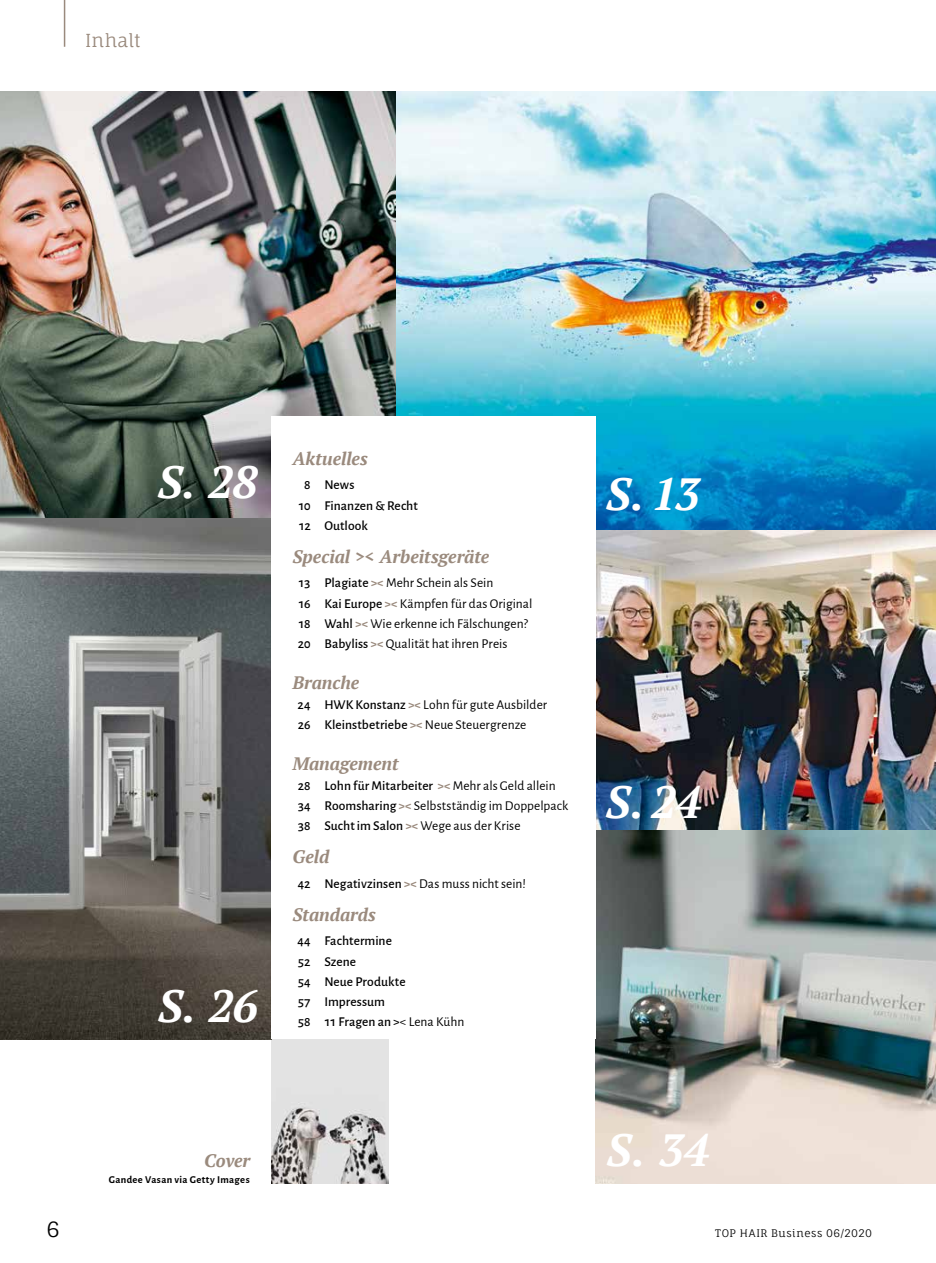
<style>
.page{position:relative;width:936px;height:1263px;background:#fff}
.page>*{position:absolute;margin:0;border:0;box-sizing:border-box;transform-origin:0 0}
.t1{font:italic 700 45px "PT Serif";letter-spacing:-.005em;color:#fff}
.t2{font:21px "Fauna One";color:#000}
.t3{font:italic 700 18px "PT Serif";color:#9a8a7d}
.t4{font:18px "Fauna One";color:#9a8a7d}
.t5{font:13.5px/20.2px "Alegreya Sans";letter-spacing:.005em;color:#000}
.t6{font:500 13.5px/20.2px "Alegreya Sans";letter-spacing:.005em;color:#000}
.t7{font:700 10.5px "Alegreya Sans";letter-spacing:.035em;color:#000}
.t8{font:10.5px "Fauna One";letter-spacing:.05em;color:#000}
.s1{font-weight:500}
.s2{font-weight:700;color:#9a8a7d}
.s3{font-weight:400}
</style>
<div class="page">
<img style="left:271px;top:1039px;width:117px;height:144px">
<img style="left:395px;top:91px;width:540px;height:439px">
<img style="left:596px;top:530px;width:339px;height:300px">
<img style="left:595px;top:830px;width:340px;height:353px">
<img style="left:0;top:517px;width:271px;height:522px">
<img style="left:0;top:91px;width:395px;height:426px">
<div style="left:271px;top:417px;width:324px;height:622px;background:#fff"></div>
<hr style="left:64px;top:0;width:1px;height:47px;background:#9a8a7d">
<h3 class="t4" style="left:85px;top:29px;width:57px">Inhalt</h3>
<h1 class="t1" style="left:157px;top:452px;width:102px">S. 28</h1>
<h1 class="t1" style="left:157px;top:976px;width:102px">S. 26</h1>
<h3 class="t3" style="left:292px;top:446px;width:77px">Aktuelles</h3>
<p class="t6" style="left:298px;top:474px;width:121px;text-indent:6px">8 News<br>10 Finanzen &amp; Recht<br>12 Outlook</p>
<h3 class="t3" style="left:292px;top:544px;width:198px">Special &gt;&lt; Arbeitsgeräte</h3>
<p class="t5" style="left:298px;top:572px;width:236px"><span class="s1">13 Plagiate</span> <span class="s2">&gt;&lt;</span> Mehr Schein als Sein<br><span class="s1">16 Kai Europe</span> <span class="s2">&gt;&lt;</span> Kämpfen für das Original <span class="s1">18 Wahl</span> <span class="s2">&gt;&lt;</span> Wie erkenne ich Fälschungen?<br><span class="s1">20 Babyliss</span> <span class="s2">&gt;&lt;</span> Qualität hat ihren Preis</p>
<h3 class="t3" style="left:292px;top:670px;width:68px">Branche</h3>
<p class="t5" style="left:297px;top:694px;width:251px"><span class="s1">24 HWK Konstanz</span> <span class="s2">&gt;&lt;</span> Lohn für gute Ausbilder<br><span class="s1">26 Kleinstbetriebe</span> <span class="s2">&gt;&lt;</span> Neue Steuergrenze</p>
<h3 class="t3" style="left:292px;top:751px;width:108px">Management</h3>
<p class="t5" style="left:297px;top:775px;width:272px"><span class="s1">28 Lohn für Mitarbeiter</span> <span class="s2">&gt;&lt;</span> Mehr als Geld allein<br><span class="s1">34 Roomsharing</span> <span class="s2">&gt;&lt;</span> Selbstständig im Doppelpack<br><span class="s1">38 Sucht im Salon</span> <span class="s2">&gt;&lt;</span> Wege aus der Krise</p>
<h3 class="t3" style="left:292px;top:845px;width:38px">Geld</h3>
<p class="t5" style="left:297px;top:873px;width:230px"><span class="s1">42 Negativzinsen</span> <span class="s2">&gt;&lt;</span> Das muss nicht sein!</p>
<h3 class="t3" style="left:292px;top:902px;width:85px">Standards</h3>
<p class="t6" style="left:297px;top:930px;width:168px">44 Fachtermine<br>52 Szene<br>54 Neue Produkte<br>57 Impressum<br>58 11 Fragen an &gt;<span class="s3">&lt; Lena Kühn</span></p>
<h1 class="t1" style="left:605px;top:464px;width:96px">S. 13</h1>
<h1 class="t1" style="left:605px;top:772px;width:97px">S. 24</h1>
<h3 class="t3" style="left:204px;top:1148px;width:48px">Cover</h3>
<p class="t7" style="left:109px;top:1172px;width:142px">Gandee Vasan via Getty Images</p>
<h1 class="t1" style="left:606px;top:1120px;width:105px">S. 34</h1>
<h2 class="t2" style="left:46px;top:1216px;width:15px">6</h2>
<p class="t8" style="left:715px;top:1227px;width:158px">TOP HAIR Business 06/2020</p>
</div>
